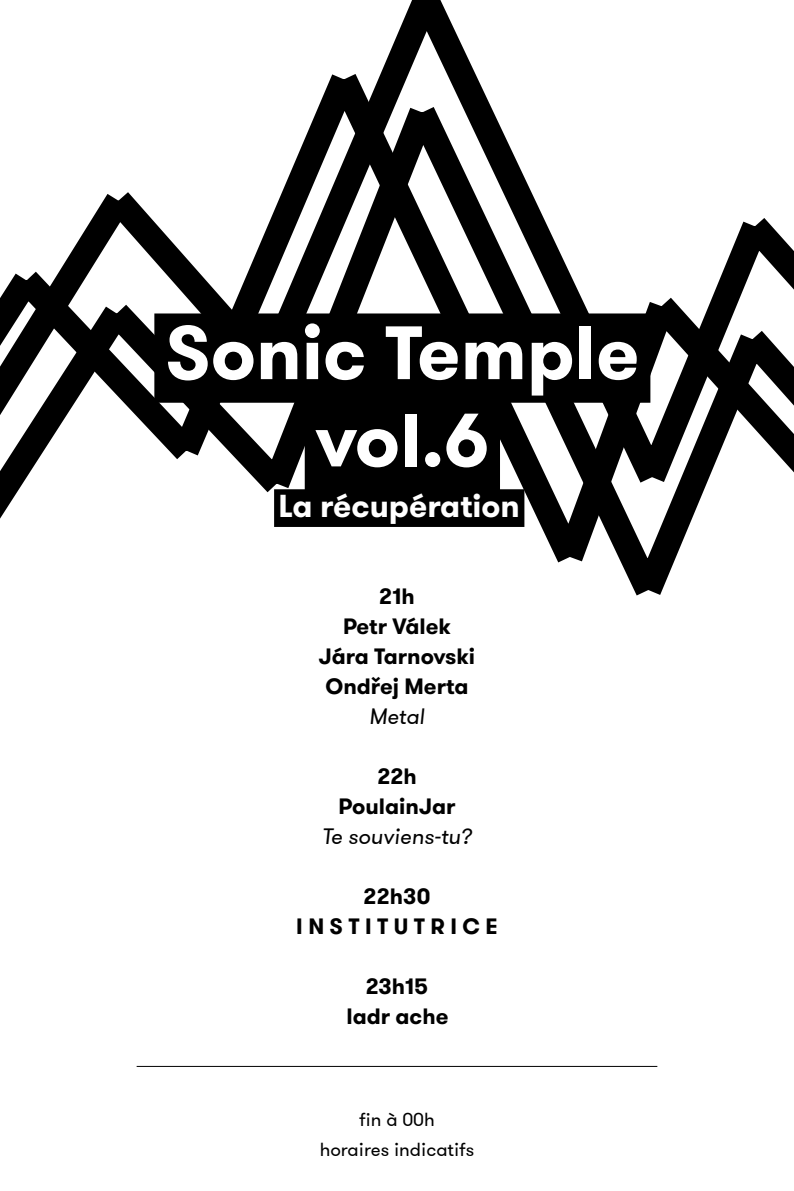
<style>
.page{position:relative;width:794px;height:1191px;background:#fff}
.page>*{position:absolute;margin:0;border:0;box-sizing:border-box;transform-origin:0 0}
.t1{font:700 75.32px/87.3px "GT Walsheim";color:#fff;text-align:center}
.t2{font:700 31.71px "GT Walsheim";color:#fff}
.t3{font:700 22.19px/30px "GT Walsheim";color:#000;text-align:center}
.t4{font:italic 22.19px "GT Walsheim";color:#000}
.t5{font:18.86px/30px "GT Walsheim";color:#000;text-align:center}
</style>
<div class="page">
<hr style="left:137px;top:1066px;width:520px;height:1px;background:#000">
<svg style="left:381px;top:0;width:93px;height:71px"></svg>
<svg style="left:319px;top:71px;width:171px;height:33px"></svg>
<svg style="left:0;top:104px;width:794px;height:492px"></svg>
<div style="left:154px;top:313px;width:496px;height:90px;background:#000"></div>
<div style="left:305px;top:401px;width:195px;height:89px;background:#000"></div>
<div style="left:274px;top:489px;width:250px;height:38px;background:#000"></div>
<h1 class="t1" style="left:165px;top:310px;width:476px">Sonic Temple vol.6</h1>
<h2 class="t2" style="left:279px;top:485px;width:243px">La récupération</h2>
<p class="t3" style="left:319px;top:581px;width:158px">21h<br>Petr Válek<br>Jára Tarnovski<br>Ondřej Merta</p>
<p class="t4" style="left:369px;top:702px;width:57px">Metal</p>
<p class="t3" style="left:339px;top:761px;width:118px">22h<br>PoulainJar</p>
<p class="t4" style="left:322px;top:822px;width:151px">Te souviens-tu?</p>
<p class="t3" style="left:296px;top:881px;width:203px">22h30<br>I N S T I T U T R I C E</p>
<p class="t3" style="left:346px;top:971px;width:104px">23h15 ladr ache</p>
<p class="t5" style="left:320px;top:1103px;width:156px">fin à 00h<br>horaires indicatifs</p>
</div>
